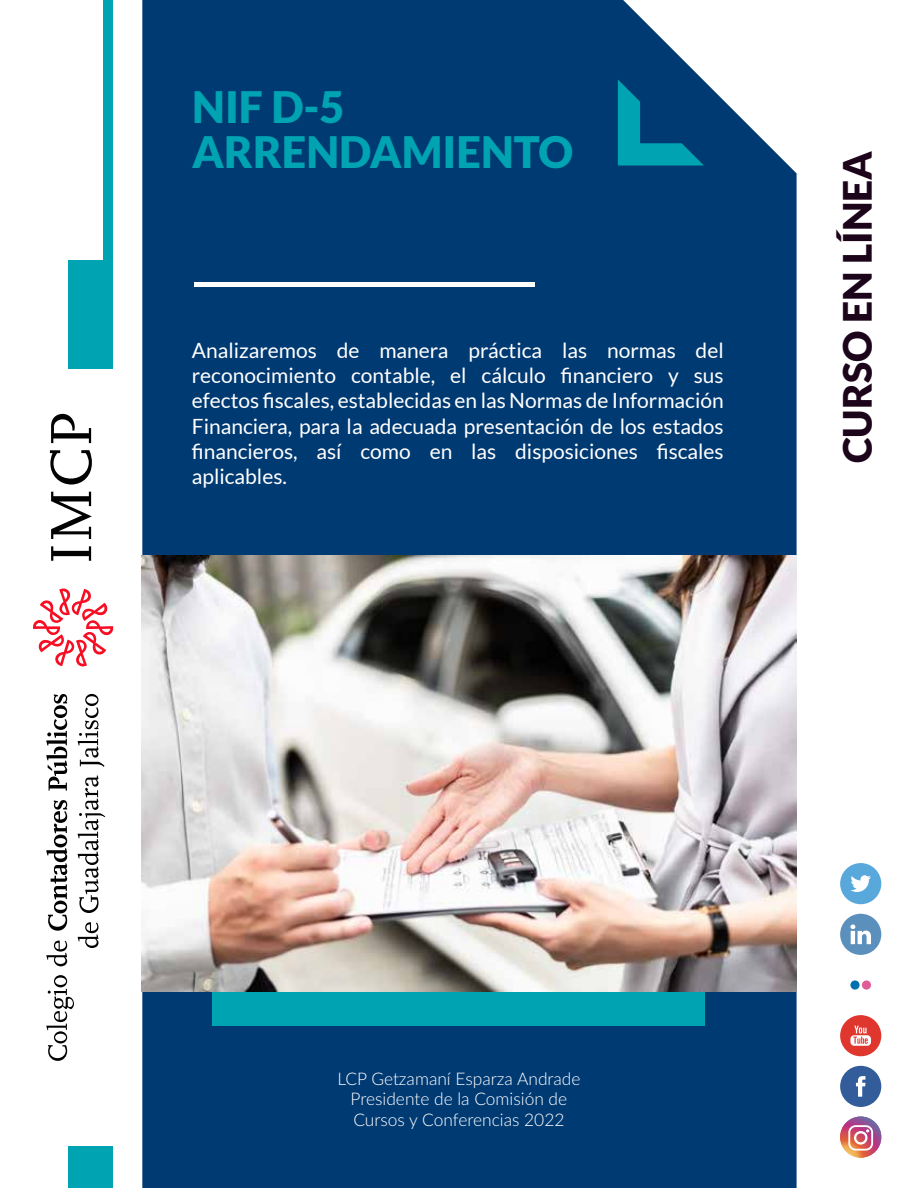
<style>
.page{position:relative;width:918px;height:1188px;background:#fff}
.page>*{position:absolute;margin:0;border:0;box-sizing:border-box;transform-origin:0 0}
.t1{font:900 43.35px/45.3px "Lato";color:#00a3b2}
.t2{font:900 39px "Lato";color:#1c041a}
.t3{font:21px/25.2px "Lato";color:#fff;text-align:justify}
.t4{font:300 17.4px/20.9px "Lato";color:#fff;text-align:center}
</style>
<div class="page">
<svg style="left:33px;top:589px;width:80px;height:77px"></svg>
<svg style="left:78px;top:922px;width:20px;height:26px"></svg>
<svg style="left:46px;top:941px;width:21px;height:25px"></svg>
<svg style="left:46px;top:975px;width:28px;height:86px"></svg>
<svg style="left:46px;top:694px;width:21px;height:97px"></svg>
<svg style="left:78px;top:694px;width:27px;height:73px"></svg>
<svg style="left:46px;top:800px;width:21px;height:131px"></svg>
<svg style="left:78px;top:775px;width:27px;height:138px"></svg>
<svg style="left:50px;top:450px;width:42px;height:35px"></svg>
<svg style="left:51px;top:414px;width:40px;height:29px"></svg>
<svg style="left:51px;top:492px;width:41px;height:47px"></svg>
<svg style="left:51px;top:546px;width:40px;height:15px"></svg>
<div style="left:142px;top:0;width:655px;height:1188px;background:#003a73"></div>
<div style="left:104px;top:0;width:9px;height:367px;background:#00a3b2"></div>
<div style="left:68px;top:1146px;width:45px;height:42px;background:#00a3b2"></div>
<div style="left:213px;top:991px;width:492px;height:35px;background:#00a3b2"></div>
<hr style="left:194px;top:282px;width:341px;height:4px;background:#fff">
<svg style="left:618px;top:79px;width:86px;height:87px;background:#00618a"></svg>
<div style="left:68px;top:261px;width:45px;height:108px;background:#00a3b2"></div>
<img style="left:142px;top:556px;width:655px;height:435px">
<svg style="left:840px;top:1066px;width:41px;height:41px"></svg>
<svg style="left:840px;top:1117px;width:41px;height:41px"></svg>
<div style="left:848px;top:1125px;width:25px;height:26px;border:2px solid #fff;border-radius:6px"></div>
<div style="left:854px;top:1131px;width:14px;height:14px;border:2px solid #fff;border-radius:50%"></div>
<svg style="left:840px;top:863px;width:41px;height:41px"></svg>
<svg style="left:840px;top:914px;width:41px;height:41px"></svg>
<svg style="left:840px;top:1015px;width:41px;height:41px"></svg>
<svg style="left:850px;top:980px;width:10px;height:10px"></svg>
<div style="left:862px;top:980px;width:9px;height:10px;background:#df5c99;border-radius:50%"></div>
<h1 class="t1" style="left:192px;top:84px;width:382px">NIF D-5<br>ARRENDAMIENTO</h1>
<p class="t3" style="left:192px;top:338px;width:533px">Analizaremos de manera práctica las normas del reconocimiento contable, el cálculo financiero y sus efectos fiscales, establecidas en las Normas de Información Financiera, para la adecuada presentación de los estados financieros, así como en las disposiciones fiscales aplicables.</p>
<h2 class="t2" style="left:835px;top:463px;width:314px;rotate:-90deg">CURSO EN LÍNEA</h2>
<p class="t4" style="left:337px;top:1067px;width:245px">LCP Getzamaní Esparza Andrade<br>Presidente de la Comisión de<br>Cursos y Conferencias 2022</p>
</div>
